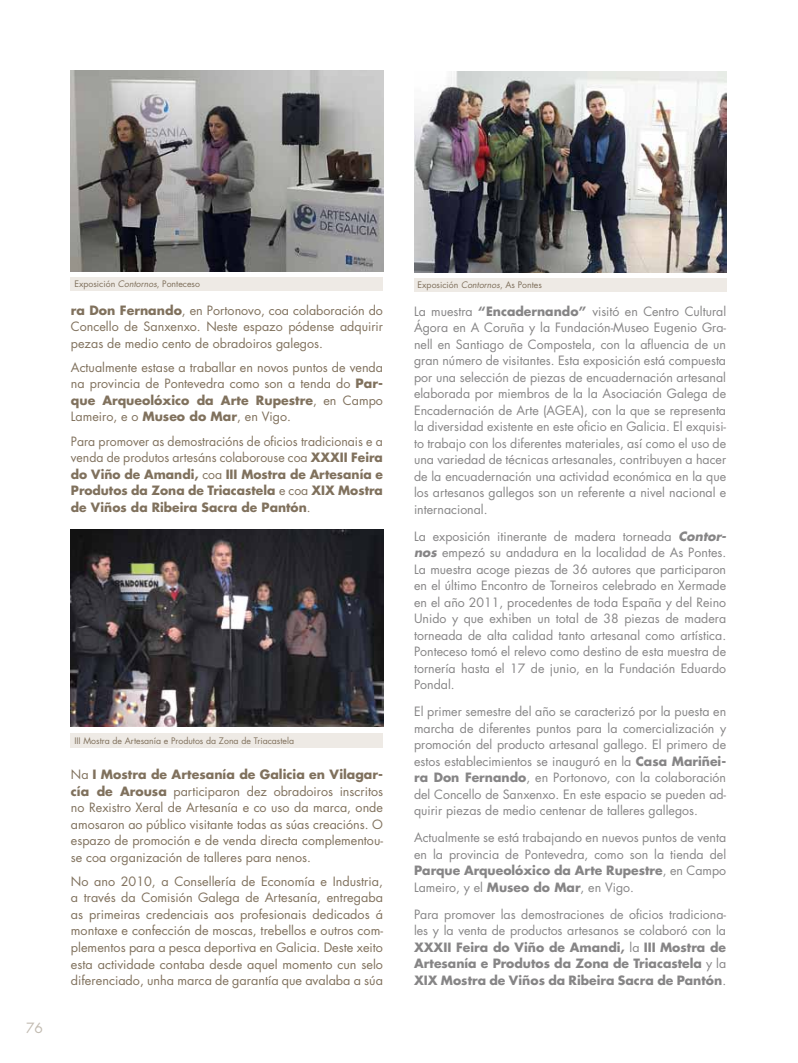
<style>
.page{position:relative;width:798px;height:1063px;background:#fff}
.page>*{position:absolute;margin:0;border:0;box-sizing:border-box;transform-origin:0 0}
.t1{font:13.75px "Futura Std";color:#c2bbb1}
.t2{font:12.5px/16.5px "Futura Std";color:#868586;text-align:justify}
.t3{font:12.5px/16.5px "Futura Std";color:#80715d;text-align:justify}
.t4{font:700 12.5px/16.5px "Futura Std";color:#868586;text-align:justify}
.t5{font:700 12.5px/16.5px "Futura Std";color:#80715d;text-align:justify}
.t6{font:8.75px "Futura Std";color:#80715d}
.s1{font-style:italic}
.s2{font-weight:700}
.s3{font-weight:400}
.s4{font-weight:700;font-style:italic}
</style>
<div class="page">
<img style="left:71px;top:529px;width:312px;height:198px">
<div style="left:71px;top:733px;width:312px;height:14px;background:#eeeae5"></div>
<img style="left:414px;top:72px;width:311px;height:200px">
<div style="left:414px;top:278px;width:311px;height:13px;background:#eeeae5"></div>
<img style="left:71px;top:71px;width:312px;height:200px">
<div style="left:71px;top:277px;width:312px;height:13px;background:#eeeae5"></div>
<p class="t1" style="left:26px;top:1019px;width:18px">76</p>
<p class="t6" style="left:74px;top:279px;width:127px">Exposición <span class="s1">Contornos</span>, Ponteceso</p>
<p class="t6" style="left:417px;top:279px;width:126px">Exposición <span class="s1">Contornos</span>, As Pontes</p>
<p class="t3" style="left:71px;top:302px;width:313px"><span class="s2">ra Don Fernando</span>, en Portonovo, coa colaboración do Concello de Sanxenxo. Neste espazo pódense adquirir pezas de medio cento de obradoiros galegos.</p>
<p class="t3" style="left:71px;top:359px;width:313px">Actualmente estase a traballar en novos puntos de venda na provincia de Pontevedra como son a tenda do <span class="s2">Par&shy;que Arqueolóxico da Arte Rupestre</span>, en Campo Lameiro, e o <span class="s2">Museo do Mar</span>, en Vigo.</p>
<p class="t5" style="left:71px;top:432px;width:313px"><span class="s3">Para promover as demostracións de oficios tradicionais e a venda de produtos artesáns colaborouse coa</span> XXXII Feira do Viño de Amandi, <span class="s3">coa</span> III Mostra de Artesanía e Produtos da Zona de Triacastela <span class="s3">e coa</span> XIX Mostra de Viños da Ribeira Sacra de Pantón<span class="s3">.</span></p>
<p class="t6" style="left:74px;top:735px;width:221px">III Mostra de Artesanía e Produtos da Zona de Triacastela</p>
<p class="t3" style="left:71px;top:767px;width:313px">Na <span class="s2">I Mostra de Artesanía de Galicia en Vilagar&shy;cía de Arousa</span> participaron dez obradoiros inscritos no Rexistro Xeral de Artesanía e co uso da marca, onde amosaron ao público visitante todas as súas creacións. O espazo de promoción e de venda directa complementou&shy;se coa organización de talleres para nenos.</p>
<p class="t3" style="left:71px;top:873px;width:313px">No ano 2010, a Consellería de Economía e Industria, a través da Comisión Galega de Artesanía, entregaba as primeiras credenciais aos profesionais dedicados á montaxe e confección de moscas, trebellos e outros com&shy;plementos para a pesca deportiva en Galicia. Deste xeito esta actividade contaba desde aquel momento cun selo diferenciado, unha marca de garantía que avalaba a súa</p>
<p class="t2" style="left:414px;top:303px;width:313px">La muestra <span class="s2">“Encadernando”</span> visitó en Centro Cultural Ágora en A Coruña y la Fundación-Museo Eugenio Gra&shy;nell en Santiago de Compostela, con la afluencia de un gran número de visitantes. Esta exposición está compuesta por una selección de piezas de encuadernación artesanal elaborada por miembros de la la Asociación Galega de Encadernación de Arte (AGEA), con la que se representa la diversidad existente en este oficio en Galicia. El exquisi&shy;to trabajo con los diferentes materiales, así como el uso de una variedad de técnicas artesanales, contribuyen a hacer de la encuadernación una actividad económica en la que los artesanos gallegos son un referente a nivel nacional e internacional.</p>
<p class="t2" style="left:414px;top:528px;width:313px">La exposición itinerante de madera torneada <span class="s4">Contor&shy;nos</span> empezó su andadura en la localidad de As Pontes.<br>La muestra acoge piezas de 36 autores que participaron en el último Encontro de Torneiros celebrado en Xermade en el año 2011, procedentes de toda España y del Reino Unido y que exhiben un total de 38 piezas de madera torneada de alta calidad tanto artesanal como artística.<br>Ponteceso tomó el relevo como destino de esta muestra de tornería hasta el 17 de junio, en la Fundación Eduardo Pondal.</p>
<p class="t2" style="left:414px;top:704px;width:313px">El primer semestre del año se caracterizó por la puesta en marcha de diferentes puntos para la comercialización y promoción del producto artesanal gallego. El primero de estos establecimientos se inauguró en la <span class="s2">Casa Mariñei&shy;ra Don Fernando</span>, en Portonovo, con la colaboración del Concello de Sanxenxo. En este espacio se pueden ad&shy;quirir piezas de medio centenar de talleres gallegos.</p>
<p class="t2" style="left:414px;top:830px;width:313px">Actualmente se está trabajando en nuevos puntos de venta en la provincia de Pontevedra, como son la tienda del <span class="s2">Parque Arqueolóxico da Arte Rupestre</span>, en Campo Lameiro, y el <span class="s2">Museo do Mar</span>, en Vigo.</p>
<p class="t4" style="left:414px;top:906px;width:313px"><span class="s3">Para promover las demostraciones de oficios tradiciona&shy;les y la venta de productos artesanos se colaboró con la </span>XXXII Feira do Viño de Amandi, <span class="s3">la</span> III Mostra de Artesanía e Produtos da Zona de Triacastela <span class="s3">y la </span>XIX Mostra de Viños da Ribeira Sacra de Pantón<span class="s3">.</span></p>
</div>
